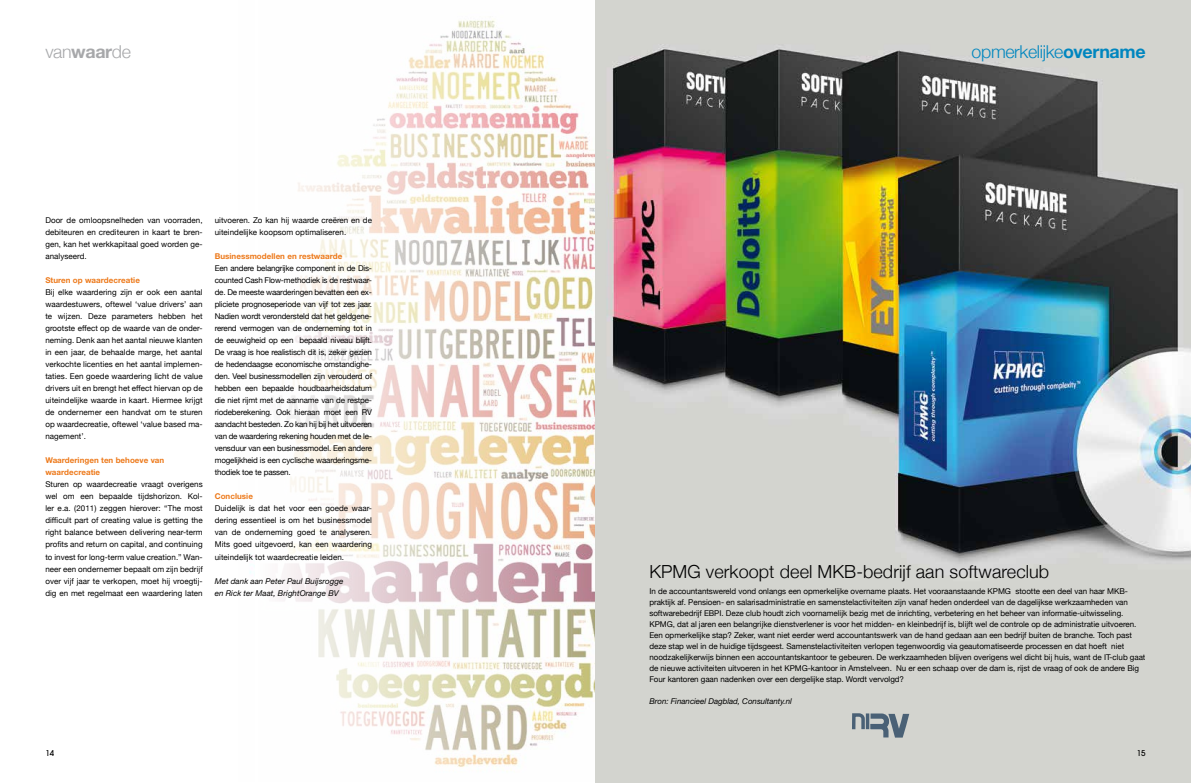
<style>
.page{position:relative;width:1191px;height:783px;background:#fff}
.page>*{position:absolute;margin:0;border:0;box-sizing:border-box;transform-origin:0 0}
.t1{font:300 18px "Helvetica Neue";letter-spacing:.005em;color:#000}
.t2{font:300 17.7px "Helvetica Neue";letter-spacing:-.02em;color:#0086bf}
.t3{font:300 17.7px "Helvetica Neue";color:#a7a8aa}
.t4{font:8px/12px "Helvetica Neue";letter-spacing:-.005em;color:#000;text-align:justify}
.t5{font:700 8px/12px "Helvetica Neue";letter-spacing:.005em;color:#ed791a}
.t6{font:italic 8px/12px "Helvetica Neue";letter-spacing:.005em;color:#000}
.t7{font:500 8px "Avant Garde";color:#000}
.s1{font-weight:700;font-size:17.9px}
</style>
<div class="page">
<svg style="left:282px;top:20px;width:313px;height:747px"></svg>
<img style="left:595px;top:0;width:596px;height:782px">
<svg style="left:850px;top:710px;width:59px;height:32px;background:#9fa8ad"></svg>
<h2 class="t3" style="left:45px;top:37px;width:87px">van<span class="s1">waar</span>de</h2>
<p class="t4" style="left:45px;top:215px;width:159px">Door de omloopsnelheden van voorraden, debiteuren en crediteuren in kaart te bren&shy;gen, kan het werkkapitaal goed worden ge&shy;analyseerd.</p>
<p class="t5" style="left:45px;top:274px;width:96px">Sturen op waardecreatie</p>
<p class="t4" style="left:45px;top:287px;width:159px">Bij elke waardering zijn er ook een aantal waardestuwers, oftewel ‘value drivers’ aan te wijzen. Deze parameters hebben het grootste effect op de waarde van de onder&shy;neming. Denk aan het aantal nieuwe klanten in een jaar, de behaalde marge, het aantal verkochte licenties en het aantal implemen&shy;taties. Een goede waardering licht de value drivers uit en brengt het effect hiervan op de uiteindelijke waarde in kaart. Hiermee krijgt de ondernemer een handvat om te sturen op waardecreatie, oftewel ‘value based ma&shy;nagement’.</p>
<p class="t5" style="left:45px;top:454px;width:120px">Waarderingen ten behoeve van waardecreatie</p>
<p class="t4" style="left:45px;top:479px;width:159px">Sturen op waardecreatie vraagt overigens wel om een bepaalde tijdshorizon. Kol&shy;ler e.a. (2011) zeggen hierover: “The most difficult part of creating value is getting the right balance between delivering near-term profits and return on capital, and continuing to invest for long-term value creation.” Wan&shy;neer een ondernemer bepaalt om zijn bedrijf over vijf jaar te verkopen, moet hij vroegtij&shy;dig en met regelmaat een waardering laten</p>
<p class="t4" style="left:215px;top:215px;width:159px">uitvoeren. Zo kan hij waarde creëren en de uiteindelijke koopsom optimaliseren.</p>
<p class="t5" style="left:215px;top:250px;width:129px">Businessmodellen en restwaarde</p>
<p class="t4" style="left:215px;top:263px;width:159px">Een andere belangrijke component in de Dis&shy;counted Cash Flow-methodiek is de restwaar&shy;de. De meeste waarderingen bevatten een ex&shy;pliciete prognoseperiode van vijf tot zes jaar.<br>Nadien wordt verondersteld dat het geldgene&shy;rerend vermogen van de onderneming tot in de eeuwigheid op een bepaald niveau blijft.<br>De vraag is hoe realistisch dit is, zeker gezien de hedendaagse economische omstandighe&shy;den. Veel businessmodellen zijn verouderd of hebben een bepaalde houdbaarheidsdatum die niet rijmt met de aanname van de restpe&shy;riodeberekening. Ook hieraan moet een RV aandacht besteden. Zo kan hij bij het uitvoeren van de waardering rekening houden met de le&shy;vensduur van een businessmodel. Een andere mogelijkheid is een cyclische waarderingsme&shy;thodiek toe te passen.</p>
<p class="t5" style="left:215px;top:490px;width:40px">Conclusie</p>
<p class="t4" style="left:215px;top:503px;width:159px">Duidelijk is dat het voor een goede waar&shy;dering essentieel is om het businessmodel van de onderneming goed te analyseren.<br>Mits goed uitgevoerd, kan een waardering uiteindelijk tot waardecreatie leiden.</p>
<p class="t6" style="left:215px;top:574px;width:130px">Met dank aan Peter Paul Buijsrogge en Rick ter Maat, BrightOrange BV</p>
<h2 class="t2" style="left:971px;top:37px;width:175px">opmerkelijke<span class="s1">overname</span></h2>
<h1 class="t1" style="left:649px;top:557px;width:401px">KPMG verkoopt deel MKB-bedrijf aan softwareclub</h1>
<p class="t4" style="left:649px;top:586px;width:497px;line-height:11px;text-align:left">In de accountantswereld vond onlangs een opmerkelijke overname plaats. Het vooraanstaande KPMG stootte een deel van haar MKB&shy;praktijk af. Pensioen- en salarisadministratie en samenstelactiviteiten zijn vanaf heden onderdeel van de dagelijkse werkzaamheden van softwarebedrijf EBPI. Deze club houdt zich voornamelijk bezig met de inrichting, verbetering en het beheer van informatie-uitwisseling.<br>KPMG, dat al jaren een belangrijke dienstverlener is voor het midden- en kleinbedrijf is, blijft wel de controle op de administratie uitvoeren.<br>Een opmerkelijke stap? Zeker, want niet eerder werd accountantswerk van de hand gedaan aan een bedrijf buiten de branche. Toch past deze stap wel in de huidige tijdsgeest. Samenstelactiviteiten verlopen tegenwoordig via geautomatiseerde processen en dat hoeft niet noodzakelijkerwijs binnen een accountantskantoor te gebeuren. De werkzaamheden blijven overigens wel dicht bij huis, want de IT-club gaat de nieuwe activiteiten uitvoeren in het KPMG-kantoor in Amstelveen. Nu er een schaap over de dam is, rijst de vraag of ook de andere Big Four kantoren gaan nadenken over een dergelijke stap. Wordt vervolgd?</p>
<p class="t6" style="left:649px;top:695px;width:144px">Bron: Financieel Dagblad, Consultanty.nl</p>
<p class="t7" style="left:45px;top:748px;width:10px">14</p>
<p class="t7" style="left:1136px;top:748px;width:10px">15</p>
</div>
